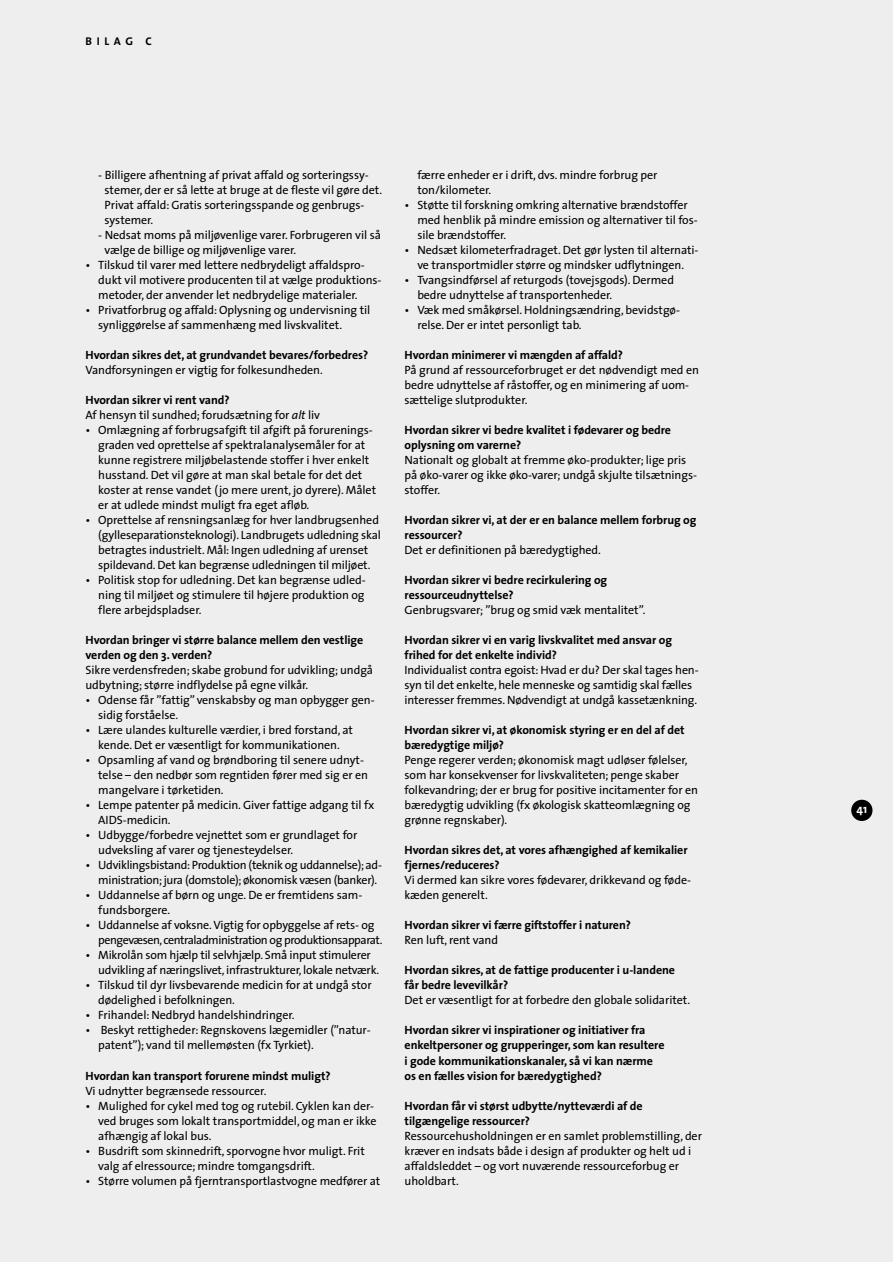
<style>
.page{position:relative;width:893px;height:1262px;background:#fff}
.page>*{position:absolute;margin:0;border:0;box-sizing:border-box;transform-origin:0 0}
.t1{font:12px/15px "The Sans";letter-spacing:-.005em;color:#000}
.t2{font:700 12px/15px "The Sans";letter-spacing:-.005em;color:#000}
.t3{font:12px/15px "The Sans";letter-spacing:-.025em;color:#000}
.t4{font:12px/15px "The Sans";letter-spacing:-.035em;color:#000}
.t5{font:700 12px "The Sans";color:#fff}
.t6{font:700 11.25px "The Sans";letter-spacing:.415em;color:#000}
.s1{font-weight:700}
.s2{font-style:italic}
</style>
<div class="page">
<div style="left:0;top:0;width:892px;height:1261px;background:#eee"></div>
<div style="left:851px;top:799px;width:21px;height:22px;background:#000;border-radius:50%"></div>
<p class="t6" style="left:85px;top:37px;width:68px">BILAG C</p>
<p class="t1" style="left:105px;top:169px;width:279px;text-indent:-6px">- Billigere afhentning af privat affald og sorteringssy&shy;stemer, der er så lette at bruge at de fleste vil gøre det.<br>Privat affald: Gratis sorteringsspande og genbrugs&shy;systemer.</p>
<p class="t1" style="left:105px;top:229px;width:278px;text-indent:-6px">- Nedsat moms på miljøvenlige varer. Forbrugeren vil så vælge de billige og miljøvenlige varer.</p>
<p class="t1" style="left:98px;top:259px;width:285px;text-indent:-13px">• Tilskud til varer med lettere nedbrydeligt affaldspro&shy;dukt vil motivere producenten til at vælge produktions&shy;metoder, der anvender let nedbrydelige materialer.</p>
<p class="t1" style="left:98px;top:304px;width:274px;text-indent:-13px">• Privatforbrug og affald: Oplysning og undervisning til synliggørelse af sammenhæng med livskvalitet.</p>
<p class="t2" style="left:85px;top:349px;width:284px">Hvordan sikres det, at grundvandet bevares/forbedres?</p>
<p class="t1" style="left:85px;top:364px;width:239px">Vandforsyningen er vigtig for folkesundheden.</p>
<p class="t1" style="left:85px;top:394px;width:236px"><span class="s1">Hvordan sikrer vi rent vand?<br></span>Af hensyn til sundhed; forudsætning for <span class="s2">alt</span> liv</p>
<p class="t1" style="left:98px;top:424px;width:279px;text-indent:-13px">• Omlægning af forbrugsafgift til afgift på forurenings&shy;graden ved oprettelse af spektralanalysemåler for at kunne registrere miljøbelastende stoffer i hver enkelt husstand. Det vil gøre at man skal betale for det det koster at rense vandet (jo mere urent, jo dyrere). Målet er at udlede mindst muligt fra eget afløb.</p>
<p class="t1" style="left:98px;top:514px;width:284px;text-indent:-13px">• Oprettelse af rensningsanlæg for hver landbrugsenhed (gylleseparationsteknologi). Landbrugets udledning skal betragtes industrielt. Mål: Ingen udledning af urenset spildevand. Det kan begrænse udledningen til miljøet.</p>
<p class="t1" style="left:98px;top:574px;width:269px;text-align:justify;text-indent:-13px">• Politisk stop for udledning. Det kan begrænse udled&shy;ning til miljøet og stimulere til højere produktion og flere arbejdspladser.</p>
<p class="t2" style="left:85px;top:634px;width:279px">Hvordan bringer vi større balance mellem den vestlige verden og den 3. verden?</p>
<p class="t1" style="left:85px;top:664px;width:289px">Sikre verdensfreden; skabe grobund for udvikling; undgå udbytning; større indflydelse på egne vilkår.</p>
<p class="t1" style="left:98px;top:694px;width:278px;text-indent:-13px">• Odense får ”fattig” venskabsby og man opbygger gen&shy;sidig forståelse.</p>
<p class="t1" style="left:85px;top:724px;width:269px;text-align:center">• Lære ulandes kulturelle værdier, i bred forstand, at kende. Det er væsentligt for kommunikationen.</p>
<p class="t1" style="left:98px;top:754px;width:271px;text-indent:-13px">• Opsamling af vand og brøndboring til senere udnyt&shy;telse – den nedbør som regntiden fører med sig er en mangelvare i tørketiden.</p>
<p class="t1" style="left:98px;top:799px;width:277px;text-indent:-13px">• Lempe patenter på medicin. Giver fattige adgang til fx<br>AIDS-medicin.</p>
<p class="t1" style="left:98px;top:829px;width:260px;text-indent:-13px">• Udbygge/forbedre vejnettet som er grundlaget for udveksling af varer og tjenesteydelser.</p>
<p class="t3" style="left:98px;top:859px;width:285px;text-indent:-13px">• Udviklingsbistand: Produktion (teknik og uddannelse); ad&shy;ministration; jura (domstole); økonomisk væsen (banker).</p>
<p class="t1" style="left:98px;top:889px;width:266px;text-indent:-13px">• Uddannelse af børn og unge. De er fremtidens sam&shy;fundsborgere.</p>
<p class="t4" style="left:98px;top:919px;width:286px;text-indent:-13px">• Uddannelse af voksne. Vigtig for opbyggelse af rets- og pengevæsen,centraladministration og produktionsapparat.</p>
<p class="t1" style="left:98px;top:949px;width:282px;text-indent:-13px">• Mikrolån som hjælp til selvhjælp. Små input stimulerer udvikling af næringslivet, infrastrukturer, lokale netværk.</p>
<p class="t1" style="left:98px;top:979px;width:275px;text-indent:-13px">• Tilskud til dyr livsbevarende medicin for at undgå stor dødelighed i befolkningen.</p>
<p class="t1" style="left:85px;top:1009px;width:210px">• Frihandel: Nedbryd handelshindringer.</p>
<p class="t1" style="left:98px;top:1024px;width:274px;text-indent:-13px">• Beskyt rettigheder: Regnskovens lægemidler (”natur&shy;patent”); vand til mellemøsten (fx Tyrkiet).</p>
<p class="t2" style="left:85px;top:1069px;width:246px">Hvordan kan transport forurene mindst muligt?</p>
<p class="t1" style="left:85px;top:1084px;width:182px">Vi udnytter begrænsede ressourcer.</p>
<p class="t1" style="left:98px;top:1099px;width:280px;text-indent:-13px">• Mulighed for cykel med tog og rutebil. Cyklen kan der&shy;ved bruges som lokalt transportmiddel, og man er ikke afhængig af lokal bus.</p>
<p class="t1" style="left:98px;top:1144px;width:268px;text-indent:-13px">• Busdrift som skinnedrift, sporvogne hvor muligt. Frit valg af elressource; mindre tomgangsdrift.</p>
<p class="t1" style="left:85px;top:1174px;width:296px">• Større volumen på fjerntransportlastvogne medfører at</p>
<p class="t1" style="left:417px;top:169px;width:241px">færre enheder er i drift, dvs. mindre forbrug per ton/kilometer.</p>
<p class="t1" style="left:417px;top:199px;width:282px;text-indent:-13px">• Støtte til forskning omkring alternative brændstoffer med henblik på mindre emission og alternativer til fos&shy;sile brændstoffer.</p>
<p class="t1" style="left:404px;top:244px;width:295px;text-align:center">• Nedsæt kilometerfradraget. Det gør lysten til alternati&shy;ve transportmidler større og mindsker udflytningen.</p>
<p class="t1" style="left:417px;top:274px;width:258px;text-indent:-13px">• Tvangsindførsel af returgods (tovejsgods). Dermed bedre udnyttelse af transportenheder.</p>
<p class="t1" style="left:417px;top:304px;width:264px;text-indent:-13px">• Væk med småkørsel. Holdningsændring, bevidstgø&shy;relse. Der er intet personligt tab.</p>
<p class="t2" style="left:404px;top:349px;width:220px">Hvordan minimerer vi mængden af affald?</p>
<p class="t1" style="left:404px;top:364px;width:296px">På grund af ressourceforbruget er det nødvendigt med en bedre udnyttelse af råstoffer, og en minimering af uom&shy;sættelige slutprodukter.</p>
<p class="t2" style="left:404px;top:424px;width:268px">Hvordan sikrer vi bedre kvalitet i fødevarer og bedre oplysning om varerne?</p>
<p class="t1" style="left:404px;top:454px;width:294px">Nationalt og globalt at fremme øko-produkter; lige pris på øko-varer og ikke øko-varer; undgå skjulte tilsætnings&shy;stoffer.</p>
<p class="t2" style="left:404px;top:514px;width:293px">Hvordan sikrer vi, at der er en balance mellem forbrug og ressourcer?</p>
<p class="t1" style="left:404px;top:544px;width:198px">Det er definitionen på bæredygtighed.</p>
<p class="t2" style="left:404px;top:574px;width:204px">Hvordan sikrer vi bedre recirkulering og ressourceudnyttelse?</p>
<p class="t1" style="left:404px;top:604px;width:242px">Genbrugsvarer; ”brug og smid væk mentalitet”.</p>
<p class="t2" style="left:404px;top:634px;width:269px">Hvordan sikrer vi en varig livskvalitet med ansvar og frihed for det enkelte individ?</p>
<p class="t1" style="left:404px;top:664px;width:295px">Individualist contra egoist: Hvad er du? Der skal tages hen&shy;syn til det enkelte, hele menneske og samtidig skal fælles interesser fremmes. Nødvendigt at undgå kassetænkning.</p>
<p class="t2" style="left:404px;top:724px;width:281px">Hvordan sikrer vi, at økonomisk styring er en del af det bæredygtige miljø?</p>
<p class="t1" style="left:404px;top:754px;width:295px">Penge regerer verden; økonomisk magt udløser følelser, som har konsekvenser for livskvaliteten; penge skaber folkevandring; der er brug for positive incitamenter for en bæredygtig udvikling (fx økologisk skatteomlægning og grønne regnskaber).</p>
<p class="t2" style="left:404px;top:844px;width:284px">Hvordan sikres det, at vores afhængighed af kemikalier fjernes/reduceres?</p>
<p class="t1" style="left:404px;top:874px;width:288px">Vi dermed kan sikre vores fødevarer, drikkevand og føde&shy;kæden generelt.</p>
<p class="t2" style="left:404px;top:919px;width:228px">Hvordan sikrer vi færre giftstoffer i naturen?</p>
<p class="t1" style="left:404px;top:934px;width:95px">Ren luft, rent vand</p>
<p class="t2" style="left:404px;top:964px;width:272px">Hvordan sikres, at de fattige producenter i u-landene får bedre levevilkår?</p>
<p class="t1" style="left:404px;top:994px;width:287px">Det er væsentligt for at forbedre den globale solidaritet.</p>
<p class="t2" style="left:404px;top:1024px;width:261px">Hvordan sikrer vi inspirationer og initiativer fra enkeltpersoner og grupperinger, som kan resultere i gode kommunikationskanaler, så vi kan nærme os en fælles vision for bæredygtighed?</p>
<p class="t2" style="left:404px;top:1099px;width:240px">Hvordan får vi størst udbytte/nytteværdi af de tilgængelige ressourcer?</p>
<p class="t1" style="left:404px;top:1129px;width:299px">Ressourcehusholdningen er en samlet problemstilling, der kræver en indsats både i design af produkter og helt ud i affaldsleddet – og vort nuværende ressourceforbug er uholdbart.</p>
<p class="t5" style="left:856px;top:804px;width:12px">41</p>
</div>
